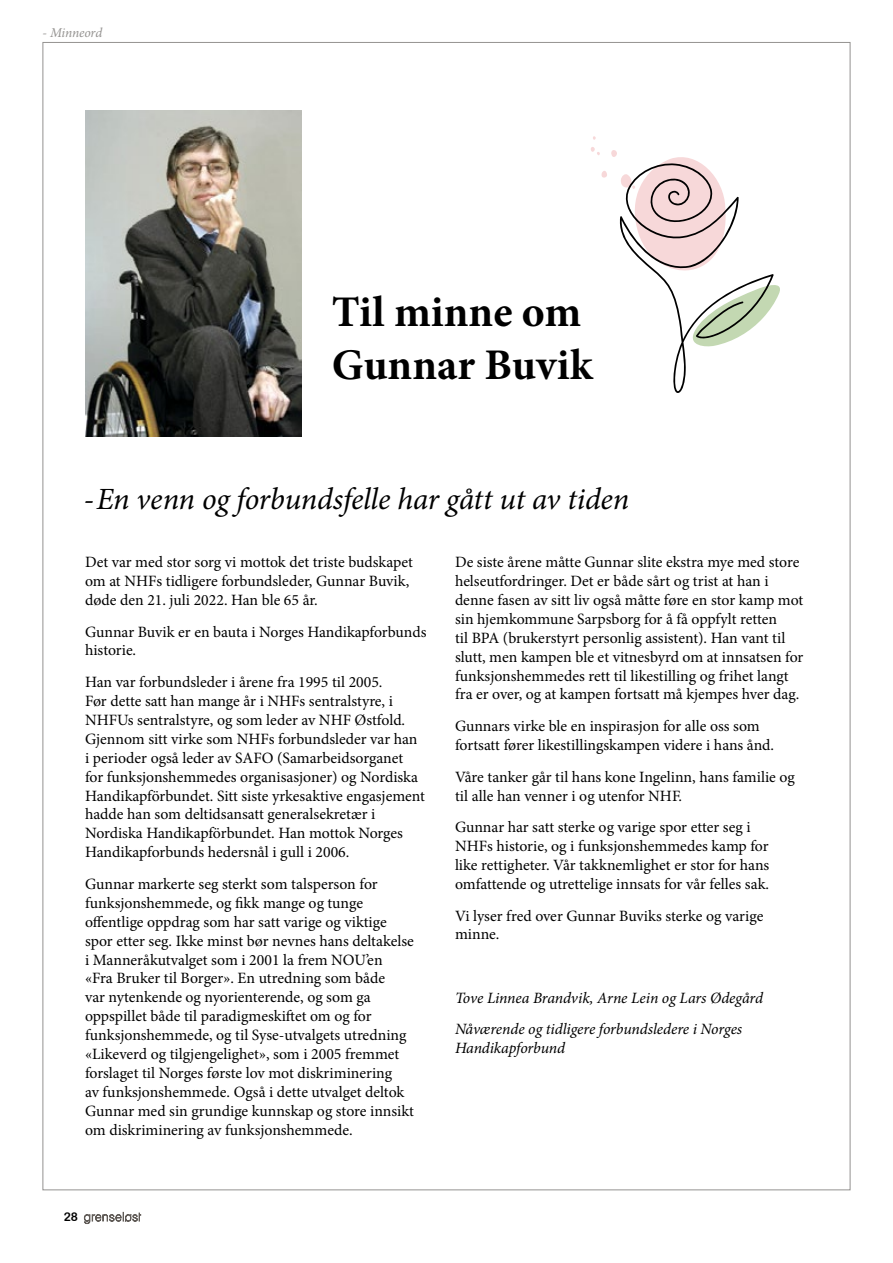
<style>
.page{position:relative;width:893px;height:1263px;background:#fff}
.page>*{position:absolute;margin:0;border:0;box-sizing:border-box;transform-origin:0 0}
.Tekst_uten_innrykk{font:700 43.8px/52.5px "Minion Pro";color:#000}
.Tekst_uten_innrykk-2{font:italic 30.9px "Minion Pro";letter-spacing:-.01em;color:#000}
.Tekst_uten_innrykk-3{font:15.75px/18.9px "Minion Pro";color:#000}
.Tekst_uten_innrykk-4{font:italic 15.75px/18.9px "Minion Pro";letter-spacing:-.01em;color:#000}
.Leder_Grenseløst{font:italic 13.5px "Minion Pro";letter-spacing:-.015em;color:#949290}
.Sidetall{font:12px "Arial Rounded MT Bold";color:#000}
</style>
<div class="page">
<svg style="left:591px;top:147px;width:189px;height:246px"></svg>
<img style="left:85px;top:111px;width:216px;height:325px">
<svg style="left:83px;top:1211px;width:59px;height:13px"></svg>
<p class="Leder_Grenseløst" style="left:43px;top:23px;width:61px">- Minneord</p>
<p class="Tekst_uten_innrykk" style="left:332px;top:286px;width:262px">Til minne om<br>Gunnar Buvik</p>
<p class="Tekst_uten_innrykk-2" style="left:84px;top:478px;width:547px">-En venn og forbundsfelle har gått ut av tiden</p>
<p class="Tekst_uten_innrykk-3" style="left:85px;top:553px;width:329px">Det var med stor sorg vi mottok det triste budskapet om at NHFs tidligere forbundsleder, Gunnar Buvik, døde den 21. juli 2022. Han ble 65 år.</p>
<p class="Tekst_uten_innrykk-3" style="left:85px;top:622px;width:343px">Gunnar Buvik er en bauta i Norges Handikapforbunds historie.</p>
<p class="Tekst_uten_innrykk-3" style="left:85px;top:673px;width:342px">Han var forbundsleder i årene fra 1995 til 2005.<br>Før dette satt han mange år i NHFs sentralstyre, i NHFUs sentralstyre, og som leder av NHF Østfold.<br>Gjennom sitt virke som NHFs forbundsleder var han i perioder også leder av SAFO (Samarbeidsorganet for funksjonshemmedes organisasjoner) og Nordiska Handikapförbundet. Sitt siste yrkesaktive engasjement hadde han som deltidsansatt generalsekretær i Nordiska Handikapförbundet. Han mottok Norges Handikapforbunds hedersnål i gull i 2006.</p>
<p class="Tekst_uten_innrykk-3" style="left:85px;top:874px;width:330px">Gunnar markerte seg sterkt som talsperson for funksjonshemmede, og fikk mange og tunge offentlige oppdrag som har satt varige og viktige spor etter seg. Ikke minst bør nevnes hans deltakelse i Manneråkutvalget som i 2001 la frem NOU’en «Fra Bruker til Borger». En utredning som både<br>var nytenkende og nyorienterende, og som ga oppspillet både til paradigmeskiftet om og for funksjonshemmede, og til Syse-utvalgets utredning «Likeverd og tilgjengelighet», som i 2005 fremmet forslaget til Norges første lov mot diskriminering<br>av funksjonshemmede. Også i dette utvalget deltok Gunnar med sin grundige kunnskap og store innsikt om diskriminering av funksjonshemmede.</p>
<p class="Tekst_uten_innrykk-3" style="left:455px;top:553px;width:350px">De siste årene måtte Gunnar slite ekstra mye med store helseutfordringer. Det er både sårt og trist at han i denne fasen av sitt liv også måtte føre en stor kamp mot sin hjemkommune Sarpsborg for å få oppfylt retten<br>til BPA (brukerstyrt personlig assistent). Han vant til slutt, men kampen ble et vitnesbyrd om at innsatsen for funksjonshemmedes rett til likestilling og frihet langt fra er over, og at kampen fortsatt må kjempes hver dag.</p>
<p class="Tekst_uten_innrykk-3" style="left:455px;top:717px;width:321px">Gunnars virke ble en inspirasjon for alle oss som fortsatt fører likestillingskampen videre i hans ånd.</p>
<p class="Tekst_uten_innrykk-3" style="left:455px;top:767px;width:341px">Våre tanker går til hans kone Ingelinn, hans familie og til alle han venner i og utenfor NHF.</p>
<p class="Tekst_uten_innrykk-3" style="left:455px;top:818px;width:316px">Gunnar har satt sterke og varige spor etter seg i NHFs historie, og i funksjonshemmedes kamp for like rettigheter. Vår takknemlighet er stor for hans omfattende og utrettelige innsats for vår felles sak.</p>
<p class="Tekst_uten_innrykk-3" style="left:455px;top:906px;width:310px">Vi lyser fred over Gunnar Buviks sterke og varige minne.</p>
<p class="Tekst_uten_innrykk-4" style="left:455px;top:988px;width:310px">Tove Linnea Brandvik, Arne Lein og Lars Ødegård</p>
<p class="Tekst_uten_innrykk-4" style="left:455px;top:1020px;width:289px">Nåværende og tidligere forbundsledere i Norges<br>Handikapforbund</p>
<p class="Sidetall" style="left:64px;top:1210px;width:16px">28</p>
</div>
